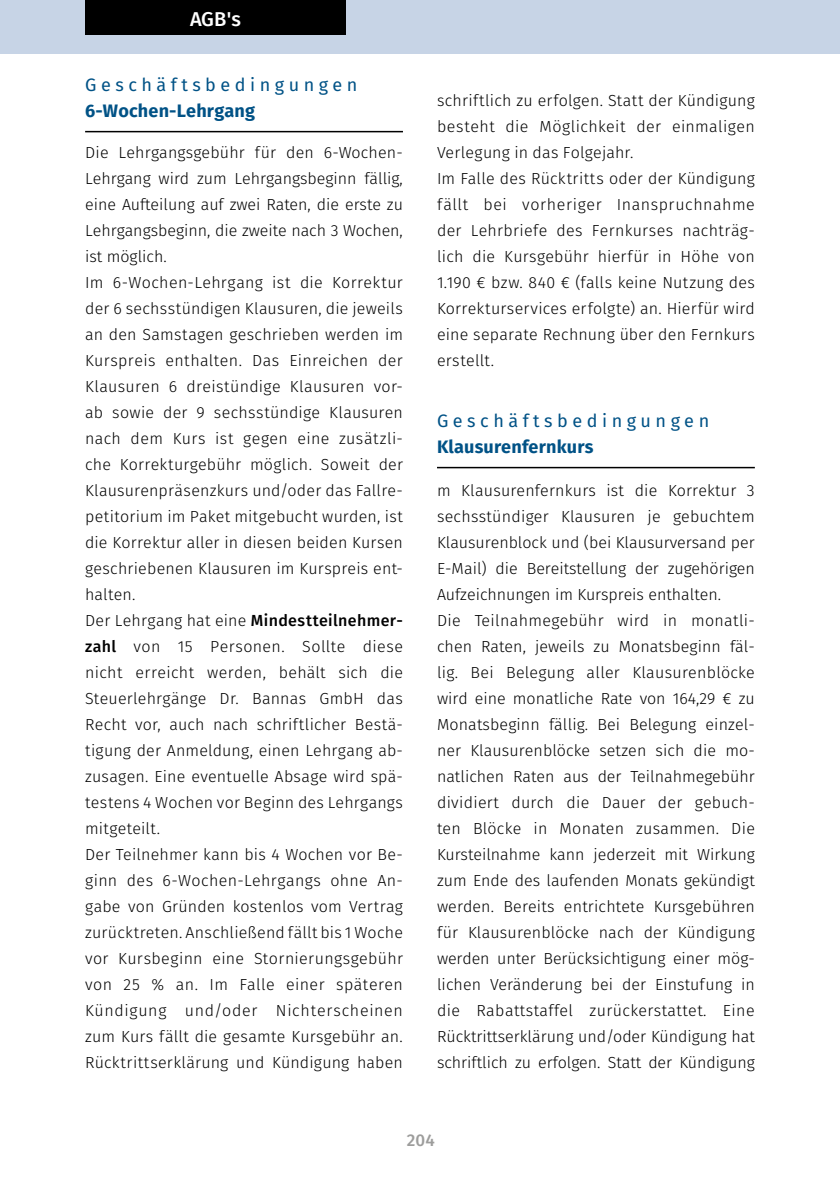
<style>
.page{position:relative;width:840px;height:1191px;background:#fff}
.page>*{position:absolute;margin:0;border:0;box-sizing:border-box;transform-origin:0 0}
.t1{font:500 20px "Fira Sans";color:#fff}
.t2{font:18px "Fira Sans";letter-spacing:.25em;color:#005286}
.t3{font:700 18px "Fira Sans";letter-spacing:.01em;color:#005286}
.t4{font:500 17px "Fira Sans";color:#9d9d9c}
.t5{font:300 16px/26px "Fira Sans";letter-spacing:.01em;color:#000}
.s1{font-weight:500}
</style>
<div class="page">
<div style="left:0;top:0;width:839px;height:53px;background:#c7d4e6"></div>
<div style="left:85px;top:0;width:261px;height:35px;background:#000"></div>
<hr style="left:85px;top:131px;width:318px;height:1px;background:#000">
<hr style="left:437px;top:467px;width:317px;height:1px;background:#000">
<p class="t1" style="left:190px;top:5px;width:52px">AGB's</p>
<p class="t2" style="left:85px;top:72px;width:273px">Geschäftsbedingungen</p>
<p class="t3" style="left:85px;top:98px;width:171px">6-Wochen-Lehrgang</p>
<p class="t5" style="left:85px;top:141px;width:319px">Die Lehrgangsgebühr für den 6-Wochen-Lehrgang wird zum Lehrgangsbeginn fällig, eine Aufteilung auf zwei Raten, die erste zu Lehrgangsbeginn, die zweite nach 3 Wochen, ist möglich.<br>Im 6-Wochen-Lehrgang ist die Korrektur der 6 sechsstündigen Klausuren, die jeweils an den Samstagen geschrieben werden im Kurspreis enthalten. Das Einreichen der Klausuren 6 dreistündige Klausuren vor&shy;ab sowie der 9 sechsstündige Klausuren nach dem Kurs ist gegen eine zusätzli&shy;che Korrekturgebühr möglich. Soweit der Klausurenpräsenzkurs und/oder das Fallre&shy;petitorium im Paket mitgebucht wurden, ist die Korrektur aller in diesen beiden Kursen geschriebenen Klausuren im Kurspreis ent&shy;halten.<br>Der Lehrgang hat eine <span class="s1">Mindestteilnehmer&shy;zahl</span> von 15 Personen. Sollte diese nicht erreicht werden, behält sich die Steuerlehrgänge Dr. Bannas GmbH das Recht vor, auch nach schriftlicher Bestä&shy;tigung der Anmeldung, einen Lehrgang ab&shy;zusagen. Eine eventuelle Absage wird spä&shy;testens 4 Wochen vor Beginn des Lehrgangs mitgeteilt.<br>Der Teilnehmer kann bis 4 Wochen vor Be&shy;ginn des 6-Wochen-Lehrgangs ohne An&shy;gabe von Gründen kostenlos vom Vertrag zurücktreten. Anschließend fällt bis 1 Woche vor Kursbeginn eine Stornierungsgebühr von 25 % an. Im Falle einer späteren Kündigung und/oder Nichterscheinen zum Kurs fällt die gesamte Kursgebühr an.<br>Rücktrittserklärung und Kündigung haben</p>
<p class="t5" style="left:437px;top:89px;width:319px">schriftlich zu erfolgen. Statt der Kündigung besteht die Möglichkeit der einmaligen Verlegung in das Folgejahr.<br>Im Falle des Rücktritts oder der Kündigung fällt bei vorheriger Inanspruchnahme der Lehrbriefe des Fernkurses nachträg&shy;lich die Kursgebühr hierfür in Höhe von 1.190 € bzw. 840 € (falls keine Nutzung des Korrekturservices erfolgte) an. Hierfür wird eine separate Rechnung über den Fernkurs erstellt.</p>
<p class="t2" style="left:437px;top:408px;width:273px">Geschäftsbedingungen</p>
<p class="t3" style="left:437px;top:434px;width:158px">Klausurenfernkurs</p>
<p class="t5" style="left:437px;top:479px;width:319px">m Klausurenfernkurs ist die Korrektur 3 sechsstündiger Klausuren je gebuchtem Klausurenblock und (bei Klausurversand per E-Mail) die Bereitstellung der zugehörigen Aufzeichnungen im Kurspreis enthalten.<br>Die Teilnahmegebühr wird in monatli&shy;chen Raten, jeweils zu Monatsbeginn fäl&shy;lig. Bei Belegung aller Klausurenblöcke wird eine monatliche Rate von 164,29 € zu Monatsbeginn fällig. Bei Belegung einzel&shy;ner Klausurenblöcke setzen sich die mo&shy;natlichen Raten aus der Teilnahmegebühr dividiert durch die Dauer der gebuch&shy;ten Blöcke in Monaten zusammen. Die Kursteilnahme kann jederzeit mit Wirkung zum Ende des laufenden Monats gekündigt werden. Bereits entrichtete Kursgebühren für Klausurenblöcke nach der Kündigung werden unter Berücksichtigung einer mög&shy;lichen Veränderung bei der Einstufung in die Rabattstaffel zurückerstattet. Eine Rücktrittserklärung und/oder Kündigung hat schriftlich zu erfolgen. Statt der Kündigung</p>
<p class="t4" style="left:406px;top:1128px;width:30px">204</p>
</div>
